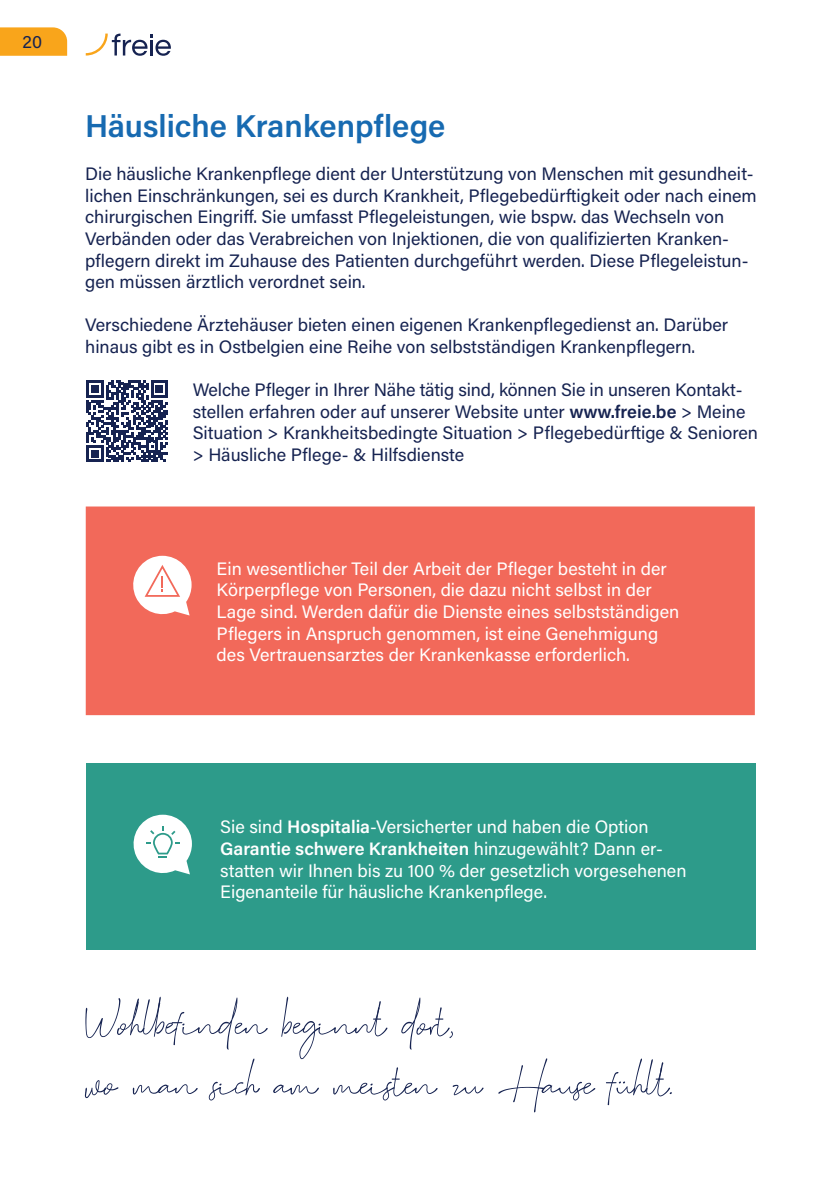
<style>
.page{position:relative;width:840px;height:1191px;background:#fff}
.page>*{position:absolute;margin:0;border:0;box-sizing:border-box;transform-origin:0 0}
.t1{font:54px "Suddenly";color:#162351}
.t2{font:600 31.6px "Acumin Pro";color:#176ab1}
.t3{font:18px/21.6px "Acumin Pro";color:#162351}
.t4{font:18px/21.6px "Acumin Pro";color:#fff}
.s1{font-weight:600}
.s2{font-style:italic}
</style>
<div class="page">
<svg style="left:86px;top:34px;width:85px;height:22px"></svg>
<svg style="left:0;top:27px;width:67px;height:29px;background:#f9a824"></svg>
<svg style="left:86px;top:380px;width:82px;height:82px"></svg>
<div style="left:86px;top:763px;width:669px;height:187px;background:#2d9b8a"></div>
<svg style="left:133px;top:814px;width:59px;height:61px"></svg>
<div style="left:86px;top:506px;width:668px;height:209px;background:#f2695a;border:2px solid #f2695a"></div>
<svg style="left:133px;top:556px;width:58px;height:60px"></svg>
<p class="t3" style="left:23px;top:30px;width:21px">20</p>
<p class="t2" style="left:85px;top:104px;width:361px">Häusliche Krankenpflege</p>
<p class="t3" style="left:85px;top:162px;width:673px">Die häusliche Krankenpflege dient der Unterstützung von Menschen mit gesundheit&shy;lichen Einschränkungen, sei es durch Krankheit, Pflegebedürftigkeit oder nach einem chirurgischen Eingriff. Sie umfasst Pflegeleistungen, wie bspw. das Wechseln von Verbänden oder das Verabreichen von Injektionen, die von qualifizierten Kranken&shy;pflegern direkt im Zuhause des Patienten durchgeführt werden. Diese Pflegeleistun&shy;gen müssen ärztlich verordnet sein.</p>
<p class="t3" style="left:85px;top:313px;width:644px">Verschiedene Ärztehäuser bieten einen eigenen Krankenpflegedienst an. Darüber hinaus gibt es in Ostbelgien eine Reihe von selbstständigen Krankenpflegern.</p>
<p class="t3" style="left:193px;top:378px;width:566px">Welche Pfleger in Ihrer Nähe tätig sind, können Sie in unseren Kontakt&shy;stellen erfahren oder auf unserer Website unter <span class="s1">www.freie.be</span> <span class="s2">&gt;</span> Meine Situation &gt; Krankheitsbedingte Situation &gt; Pflegebedürftige &amp; Senioren &gt; Häusliche Pflege- &amp; Hilfsdienste</p>
<p class="t4" style="left:216px;top:557px;width:464px">Ein wesentlicher Teil der Arbeit der Pfleger besteht in der Körperpflege von Personen, die dazu nicht selbst in der Lage sind. Werden dafür die Dienste eines selbstständigen Pflegers in Anspruch genommen, ist eine Genehmigung des Vertrauensarztes der Krankenkasse erforderlich.</p>
<p class="t4" style="left:220px;top:815px;width:429px">Sie sind <span class="s1">Hospitalia</span>-Versicherter und haben die Option</p>
<p class="t4" style="left:220px;top:837px;width:467px"><span class="s1">Garantie schwere Krankheiten</span> hinzugewählt? Dann er&shy;statten wir Ihnen bis zu 100 % der gesetzlich vorgesehenen<br>Eigenanteile für häusliche Krankenpflege.</p>
<p class="t1" style="left:85px;top:984px;width:369px">Wohlbefinden beginnt dort,</p>
<p class="t1" style="left:85px;top:1044px;width:588px">wo man sich am meisten zu Hause fühlt.</p>
</div>
